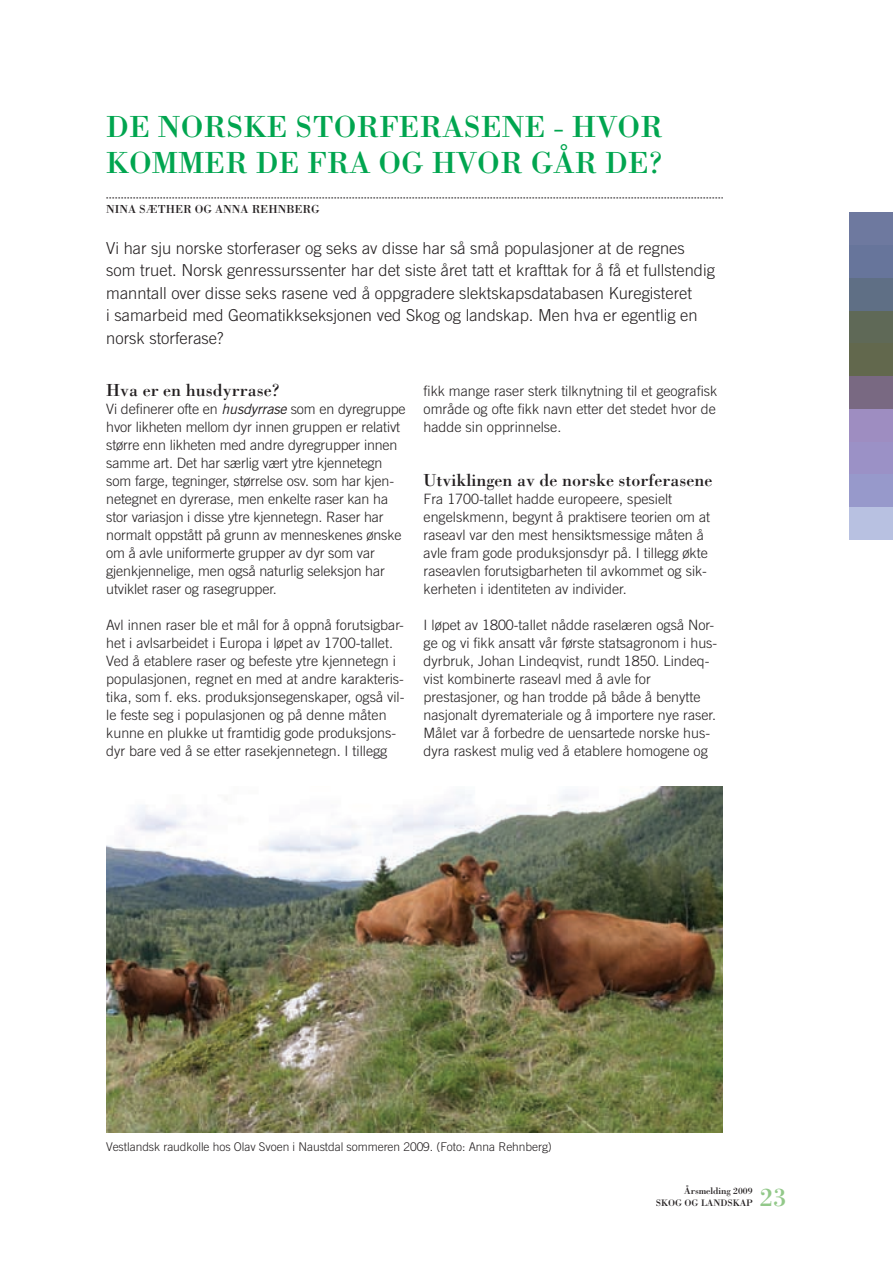
<style>
.page{position:relative;width:893px;height:1263px;background:#fff}
.page>*{position:absolute;margin:0;border:0;box-sizing:border-box;transform-origin:0 0}
.t1{font:31.5px/36px "Bodoni";color:#00a54f}
.t2{font:27px "Bodoni";color:#92c889}
.t3{font:18px "Bodoni";color:#231f20}
.t4{font:300 16.5px/22.5px "Trade Gothic";color:#231f20}
.t5{font:300 14.25px/18px "Trade Gothic";color:#231f20}
.t6{font:300 12px "Trade Gothic";letter-spacing:-.005em;color:#231f20}
.t7{font:12px "Bodoni";color:#231f20}
.t8{font:9.75px/12px "Bodoni";letter-spacing:-.005em;color:#231f20;text-align:right}
.s1{font-weight:400;font-style:italic}
</style>
<div class="page">
<div style="left:850px;top:507px;width:43px;height:32px;background:#b8c1e1"></div>
<div style="left:850px;top:474px;width:43px;height:33px;background:#9799cb"></div>
<div style="left:850px;top:441px;width:43px;height:33px;background:#9b91c6"></div>
<div style="left:850px;top:409px;width:43px;height:32px;background:#9e8dc1"></div>
<div style="left:850px;top:376px;width:43px;height:33px;background:#796982"></div>
<div style="left:850px;top:343px;width:43px;height:33px;background:#62684d"></div>
<div style="left:850px;top:311px;width:43px;height:32px;background:#5f6957"></div>
<div style="left:850px;top:278px;width:43px;height:33px;background:#5f6f85"></div>
<div style="left:850px;top:245px;width:43px;height:33px;background:#67759b"></div>
<div style="left:850px;top:212px;width:43px;height:33px;background:#6e799f"></div>
<svg style="left:106px;top:198px;width:617px;height:1px"></svg>
<img style="left:106px;top:786px;width:617px;height:347px">
<p class="t1" style="left:106px;top:109px;width:558px">DE NORSKE STORFERASENE - HVOR<br>KOMMER DE FRA OG HVOR GÅR DE?</p>
<p class="t7" style="left:106px;top:202px;width:215px">NINA SÆTHER OG ANNA REHNBERG</p>
<p class="t4" style="left:106px;top:236px;width:610px">Vi har sju norske storferaser og seks av disse har så små populasjoner at de regnes som truet. Norsk genressurssenter har det siste året tatt et krafttak for å få et fullstendig manntall over disse seks rasene ved å oppgradere slektskapsdatabasen Kuregisteret<br>i samarbeid med Geomatikkseksjonen ved Skog og landskap. Men hva er egentlig en norsk storferase?</p>
<p class="t3" style="left:106px;top:379px;width:175px">HVA ER EN HUSDYRRASE?</p>
<p class="t5" style="left:106px;top:400px;width:301px">Vi definerer ofte en <span class="s1">husdyrrase</span> som en dyregruppe hvor likheten mellom dyr innen gruppen er relativt større enn likheten med andre dyregrupper innen samme art. Det har særlig vært ytre kjennetegn som farge, tegninger, størrelse osv. som har kjen&shy;netegnet en dyrerase, men enkelte raser kan ha stor variasjon i disse ytre kjennetegn. Raser har normalt oppstått på grunn av menneskenes ønske om å avle uniformerte grupper av dyr som var gjenkjennelige, men også naturlig seleksjon har utviklet raser og rasegrupper.</p>
<p class="t5" style="left:106px;top:616px;width:300px">Avl innen raser ble et mål for å oppnå forutsigbar&shy;het i avlsarbeidet i Europa i løpet av 1700-tallet.<br>Ved å etablere raser og befeste ytre kjennetegn i populasjonen, regnet en med at andre karakteris&shy;tika, som f. eks. produksjonsegenskaper, også vil&shy;le feste seg i populasjonen og på denne måten kunne en plukke ut framtidig gode produksjons&shy;dyr bare ved å se etter rasekjennetegn. I tillegg</p>
<p class="t5" style="left:424px;top:382px;width:295px;text-align:justify">fikk mange raser sterk tilknytning til et geografisk område og ofte fikk navn etter det stedet hvor de hadde sin opprinnelse.</p>
<p class="t3" style="left:424px;top:469px;width:290px">UTVIKLINGEN AV DE NORSKE STORFERASENE</p>
<p class="t5" style="left:424px;top:490px;width:288px">Fra 1700-tallet hadde europeere, spesielt engelskmenn, begynt å praktisere teorien om at raseavl var den mest hensiktsmessige måten å avle fram gode produksjonsdyr på. I tillegg økte raseavlen forutsigbarheten til avkommet og sik&shy;kerheten i identiteten av individer.</p>
<p class="t5" style="left:424px;top:616px;width:295px">I løpet av 1800-tallet nådde raselæren også Nor&shy;ge og vi fikk ansatt vår første statsagronom i hus&shy;dyrbruk, Johan Lindeqvist, rundt 1850. Lindeq&shy;vist kombinerte raseavl med å avle for prestasjoner, og han trodde på både å benytte nasjonalt dyremateriale og å importere nye raser.<br>Målet var å forbedre de uensartede norske hus&shy;dyra raskest mulig ved å etablere homogene og</p>
<p class="t6" style="left:106px;top:1139px;width:447px">Vestlandsk raudkolle hos Olav Svoen i Naustdal sommeren 2009. (Foto: Anna Rehnberg)</p>
<p class="t8" style="left:656px;top:1185px;width:98px">ÅRSMELDING 2009<br>SKOG OG LANDS KAP</p>
<p class="t2" style="left:760px;top:1181px;width:28px">23</p>
</div>
